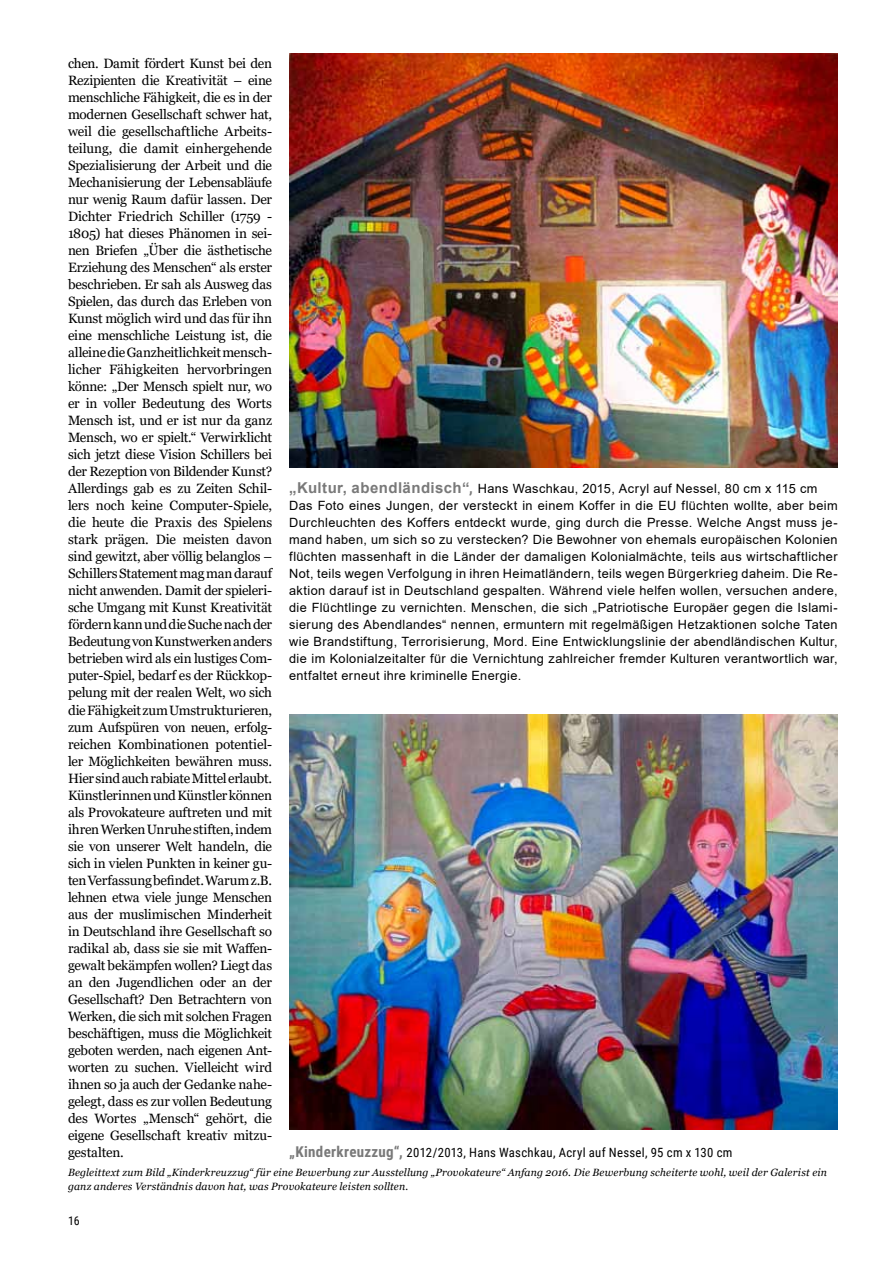
<style>
.page{position:relative;width:893px;height:1263px;background:#fff}
.page>*{position:absolute;margin:0;border:0;box-sizing:border-box;transform-origin:0 0}
.t1{font:13.5px/17px "Georgia";letter-spacing:-.01em;color:#000;text-align:justify}
.t2{font:12.75px/17px "Arial";letter-spacing:.03em;color:#000}
.t3{font:12.75px "Roboto Condensed";letter-spacing:.025em;color:#000}
.t4{font:12px "Roboto Condensed";color:#000}
.t5{font:italic 10.5px/13.5px "Georgia";letter-spacing:.01em;color:#000}
.s1{font-weight:700;font-size:15px;color:#797979}
.s2{font-family:"Roboto Condensed";font-weight:700;font-size:15px;color:#797979}
</style>
<div class="page">
<img style="left:289px;top:53px;width:549px;height:415px">
<img style="left:289px;top:714px;width:549px;height:415px">
<p class="t1" style="left:68px;top:55px;width:206px">chen. Damit fördert Kunst bei den Rezipienten die Kreativität – eine menschliche Fähigkeit, die es in der modernen Gesellschaft schwer hat, weil die gesellschaftliche Arbeits&shy;teilung, die damit einhergehende Spezialisierung der Arbeit und die Mechanisierung der Lebensabläufe nur wenig Raum dafür lassen. Der Dichter Friedrich Schiller (1759 - 1805) hat dieses Phänomen in sei&shy;nen Briefen „Über die ästhetische Erziehung des Menschen“ als erster beschrieben. Er sah als Ausweg das Spielen, das durch das Erleben von Kunst möglich wird und das für ihn eine menschliche Leistung ist, die alleine die Ganzheitlichkeit mensch&shy;licher Fähigkeiten hervorbringen könne: „Der Mensch spielt nur, wo er in voller Bedeutung des Worts Mensch ist, und er ist nur da ganz Mensch, wo er spielt.“ Verwirklicht sich jetzt diese Vision Schillers bei der Rezeption von Bildender Kunst?<br>Allerdings gab es zu Zeiten Schil&shy;lers noch keine Computer-Spiele, die heute die Praxis des Spielens stark prägen. Die meisten davon sind gewitzt, aber völlig belanglos – Schillers Statement mag man darauf nicht anwenden. Damit der spieleri&shy;sche Umgang mit Kunst Kreativität fördern kann und die Suche nach der Bedeutung von Kunstwerken anders betrieben wird als ein lustiges Com&shy;puter-Spiel, bedarf es der Rückkop&shy;pelung mit der realen Welt, wo sich die Fähigkeit zum Umstrukturieren, zum Aufspüren von neuen, erfolg&shy;reichen Kombinationen potentiel&shy;ler Möglichkeiten bewähren muss.<br>Hier sind auch rabiate Mittel erlaubt.<br>Künstlerinnen und Künstler können als Provokateure auftreten und mit ihren Werken Unruhe stiften, indem sie von unserer Welt handeln, die sich in vielen Punkten in keiner gu&shy;ten Verfassung befindet. Warum z.B. lehnen etwa viele junge Menschen aus der muslimischen Minderheit in Deutschland ihre Gesellschaft so radikal ab, dass sie sie mit Waffen&shy;gewalt bekämpfen wollen? Liegt das an den Jugendlichen oder an der Gesellschaft? Den Betrachtern von Werken, die sich mit solchen Fragen beschäftigen, muss die Möglichkeit geboten werden, nach eigenen Ant&shy;worten zu suchen. Vielleicht wird ihnen so ja auch der Gedanke nahe&shy;gelegt, dass es zur vollen Bedeutung des Wortes „Mensch“ gehört, die eigene Gesellschaft kreativ mitzu&shy;gestalten.</p>
<p class="t5" style="left:68px;top:1166px;width:760px">Begleittext zum Bild „Kinderkreuzzug“ für eine Bewerbung zur Ausstellung „Provokateure“ Anfang 2016. Die Bewerbung scheiterte wohl, weil der Galerist ein ganz anderes Verständnis davon hat, was Provokateure leisten sollten.</p>
<p class="t2" style="left:289px;top:480px;width:550px"><span class="s1">„Kultur, abendländisch“</span><span class="s2">,</span> Hans Waschkau, 2015, Acryl auf Nessel, 80 cm x 115 cm Das Foto eines Jungen, der versteckt in einem Koffer in die EU flüchten wollte, aber beim Durchleuchten des Koffers entdeckt wurde, ging durch die Presse. Welche Angst muss je&shy;mand haben, um sich so zu verstecken? Die Bewohner von ehemals europäischen Kolonien flüchten massenhaft in die Länder der damaligen Kolonialmächte, teils aus wirtschaftlicher Not, teils wegen Verfolgung in ihren Heimatländern, teils wegen Bürgerkrieg daheim. Die Re&shy;aktion darauf ist in Deutschland gespalten. Während viele helfen wollen, versuchen andere, die Flüchtlinge zu vernichten. Menschen, die sich „Patriotische Europäer gegen die Islami&shy;sierung des Abendlandes“ nennen, ermuntern mit regelmäßigen Hetzaktionen solche Taten wie Brandstiftung, Terrorisierung, Mord. Eine Entwicklungslinie der abendländischen Kultur, die im Kolonialzeitalter für die Vernichtung zahlreicher fremder Kulturen verantwortlich war, entfaltet erneut ihre kriminelle Energie.</p>
<p class="t3" style="left:289px;top:1143px;width:445px"><span class="s1">„Kinderkreuzzug“,</span> 2012/2013, Hans Waschkau, Acryl auf Nessel, 95 cm x 130 cm</p>
<p class="t4" style="left:68px;top:1212px;width:13px">16</p>
</div>
